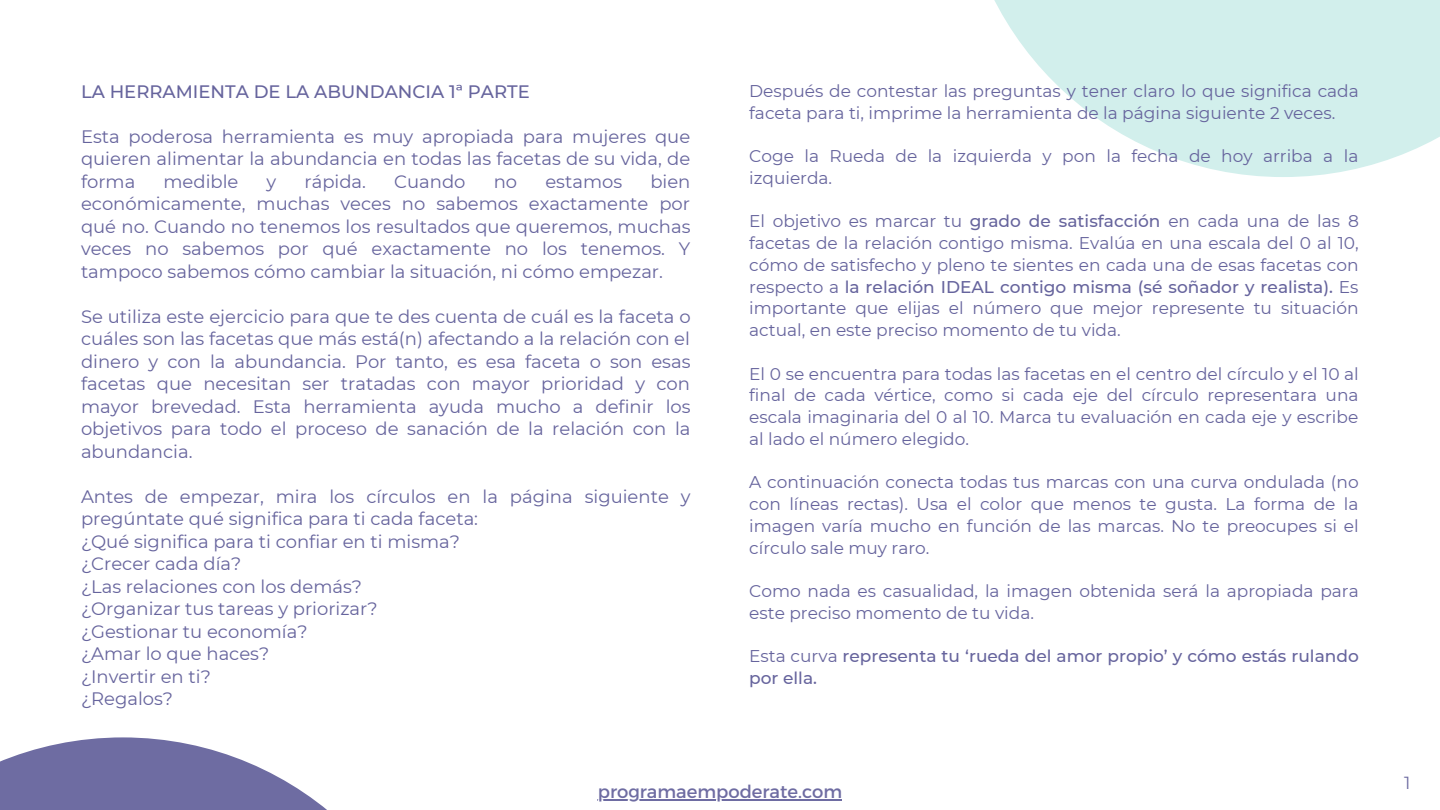
<style>
.page{position:relative;width:1440px;height:810px;background:#fff}
.page>*{position:absolute;margin:0;border:0;box-sizing:border-box;transform-origin:0 0}
.t1{font:18px/22.5px "Montserrat";color:#66649d;text-align:justify}
.t2{font:500 18px "Montserrat";color:#66649d}
.t3{font:18px "Montserrat";color:#6e6ca2}
.t4{font:17.5px "Montserrat";color:#6e6ca2}
.t5{font:17px/21.8px "Montserrat";color:#66649d}
.t6{font:500 17px/21.8px "Montserrat";color:#66649d}
.s1{font-weight:500}
.s2{font-weight:400}
</style>
<div class="page">
<svg style="left:0;top:737px;width:327px;height:73px"></svg>
<svg style="left:994px;top:0;width:446px;height:177px;fill:#d2efec"></svg>
<hr style="left:598px;top:800px;width:244px;height:1px;background:#6e6ca2">
<p class="t2" style="left:81px;top:80px;width:450px">LA HERRAMIENTA DE LA ABUNDANCIA 1ª PARTE</p>
<p class="t1" style="left:81px;top:125px;width:611px">Esta poderosa herramienta es muy apropiada para mujeres que quieren alimentar la abundancia en todas las facetas de su vida, de forma</p>
<p class="t1" style="left:81px;top:170px;width:611px;text-indent:569px">bien económicamente, muchas veces no sabemos exactamente por qué no. Cuando no tenemos los resultados que queremos, muchas veces no sabemos por qué exactamente no los tenemos. Y tampoco sabemos cómo cambiar la situación, ni cómo empezar.</p>
<p class="t1" style="left:81px;top:305px;width:611px">Se utiliza este ejercicio para que te des cuenta de cuál es la faceta o cuáles son las facetas que más está(n) afectando a la relación con el dinero y con la abundancia. Por tanto, es esa faceta o son esas facetas que necesitan ser tratadas con mayor prioridad y con mayor brevedad. Esta herramienta ayuda mucho a definir los objetivos para todo el proceso de sanación de la relación con la abundancia.</p>
<p class="t1" style="left:81px;top:485px;width:611px">Antes de empezar, mira los círculos en la página siguiente y pregúntate qué significa para ti cada faceta:</p>
<p class="t1" style="left:81px;top:530px;width:381px">¿Qué significa para ti confiar en ti misma?</p>
<p class="t1" style="left:81px;top:552px;width:162px">¿Crecer cada día?</p>
<p class="t1" style="left:81px;top:575px;width:283px">¿Las relaciones con los demás?</p>
<p class="t1" style="left:81px;top:597px;width:298px">¿Organizar tus tareas y priorizar?</p>
<p class="t1" style="left:81px;top:620px;width:228px">¿Gestionar tu economía?</p>
<p class="t1" style="left:81px;top:642px;width:190px">¿Amar lo que haces?</p>
<p class="t1" style="left:81px;top:665px;width:131px">¿Invertir en ti?</p>
<p class="t1" style="left:81px;top:687px;width:94px">¿Regalos?</p>
<p class="t1" style="left:164px;top:170px;width:76px">medible</p>
<p class="t1" style="left:267px;top:170px;width:11px">y</p>
<p class="t1" style="left:305px;top:170px;width:63px">rápida.</p>
<p class="t1" style="left:394px;top:170px;width:73px">Cuando</p>
<p class="t1" style="left:494px;top:170px;width:25px">no</p>
<p class="t1" style="left:545px;top:170px;width:78px">estamos</p>
<p class="t5" style="left:749px;top:80px;width:611px">Después de contestar las preguntas y tener claro lo que significa cada faceta para ti, imprime la herramienta de la página siguiente 2 veces.</p>
<p class="t5" style="left:749px;top:145px;width:611px">Coge la Rueda de la izquierda y pon la fecha de hoy arriba a la izquierda.</p>
<p class="t5" style="left:749px;top:210px;width:611px;text-align:justify">El objetivo es marcar tu <span class="s1">grado de satisfacción</span> en cada una de las 8 facetas de la relación contigo misma. Evalúa en una escala del 0 al 10, cómo de satisfecho y pleno te sientes en cada una de esas facetas con respecto a <span class="s1">la relación IDEAL contigo misma (sé soñador y realista).</span> Es importante que elijas el número que mejor represente tu situación actual, en este preciso momento de tu vida.</p>
<p class="t5" style="left:749px;top:363px;width:611px;text-align:justify">El 0 se encuentra para todas las facetas en el centro del círculo y el 10 al final de cada vértice, como si cada eje del círculo representara una escala imaginaria del 0 al 10. Marca tu evaluación en cada eje y escribe al lado el número elegido.</p>
<p class="t5" style="left:749px;top:471px;width:611px;text-align:justify">A continuación conecta todas tus marcas con una curva ondulada (no con líneas rectas). Usa el color que menos te gusta. La forma de la imagen varía mucho en función de las marcas. No te preocupes si el círculo sale muy raro.</p>
<p class="t5" style="left:749px;top:580px;width:611px">Como nada es casualidad, la imagen obtenida será la apropiada para este preciso momento de tu vida.</p>
<p class="t6" style="left:749px;top:645px;width:611px"><span class="s2">Esta curva</span> representa tu ‘rueda del amor propio’ y cómo estás rulando por ella.</p>
<p class="t3" style="left:598px;top:780px;width:246px">programaempoderate.com</p>
<p class="t4" style="left:1404px;top:772px;width:8px">1</p>
</div>
